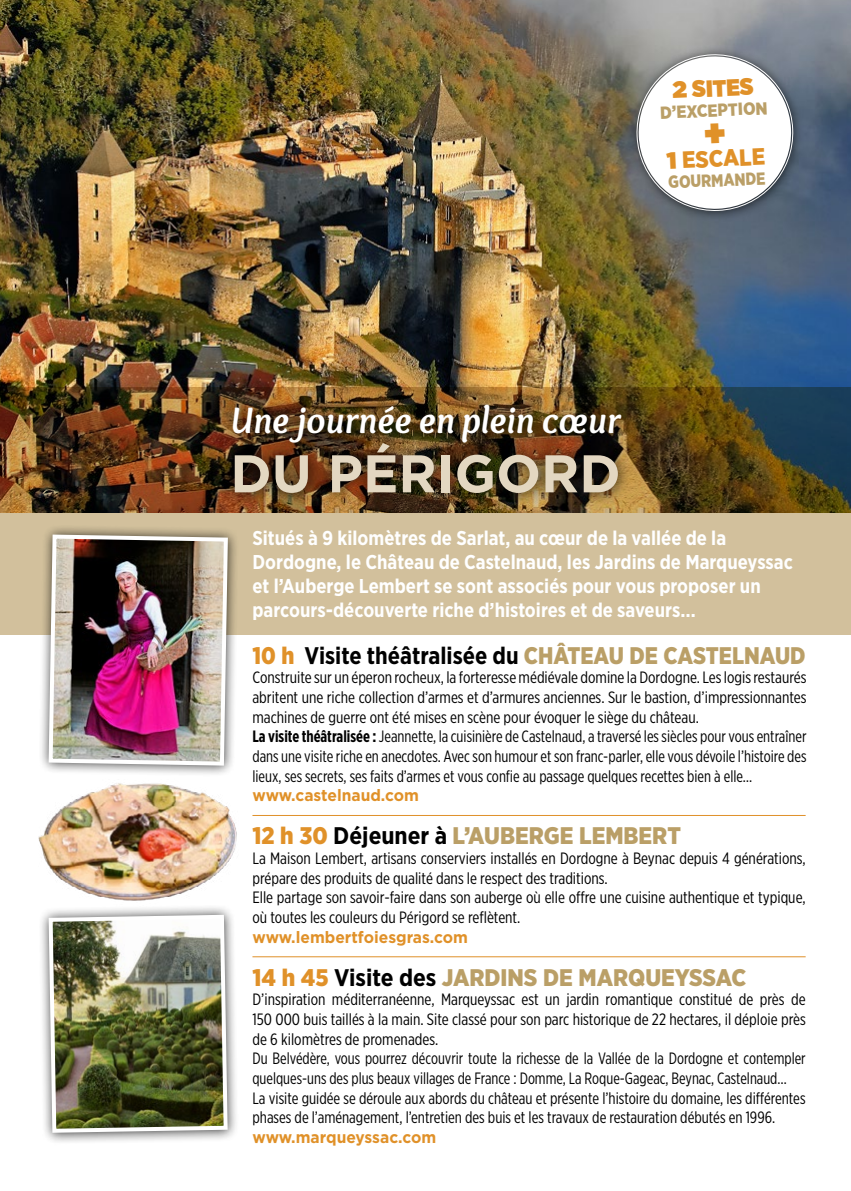
<style>
.page{position:relative;width:851px;height:1191px;background:#fff}
.page>*{position:absolute;margin:0;border:0;box-sizing:border-box;transform-origin:0 0}
.t1{font:700 53px "Gotham";color:#e3d7c1}
.t2{font:italic 700 38.2px "Overlock";color:#fff}
.t3{font:900 24px "Gotham Narrow";color:#ba9f67}
.t4{font:700 24px "Gotham Narrow";color:#000;scale:.96 1}
.t5{font:900 23.6px "Gotham Narrow";color:#e09129}
.t6{font:900 23.6px "Gotham Narrow";color:#e09129}
.t7{font:700 20px/24px "Gotham Narrow";color:#fff;scale:.95 1}
.t8{font:900 17.6px "Gotham Narrow";color:#ba9f67}
.t9{font:900 17.6px "Gotham Narrow";color:#ba9f67;scale:.92 1}
.t10{font:16.4px/19.6px "Gotham X Narrow";color:#000}
.t11{font:700 16.4px "Gotham";color:#e09129;scale:.95 1}
.s1{font-family:"Gotham";font-size:23.4px}
.s2{font-weight:900;color:#e09129}
.s3{font-weight:900;color:#ba9f67}
.s4{font-weight:700}
.s5{color:#e09129}
.s6{font-weight:700;color:#000}
</style>
<div class="page">
<img style="left:0;top:0;width:850px;height:387px">
<hr style="left:252px;top:815px;width:553px;height:1px;background:#e09129">
<hr style="left:252px;top:956px;width:553px;height:1px;background:#e09129">
<img style="left:0;top:387px;width:850px;height:248px">
<div style="left:221px;top:395px;width:413px;height:112px;background:#000;opacity:.75"></div>
<div style="left:626px;top:44px;width:179px;height:179px;background:#000;opacity:.75"></div>
<div style="left:39px;top:905px;width:201px;height:240px;background:#000;opacity:.75"></div>
<img style="left:47px;top:914px;width:183px;height:220px">
<div style="left:39px;top:525px;width:201px;height:253px;background:#000;opacity:.75"></div>
<img style="left:47px;top:532px;width:183px;height:224px">
<img style="left:38px;top:756px;width:215px;height:158px">
<svg style="left:635px;top:53px;width:159px;height:159px"></svg>
<h3 class="t6" style="left:671px;top:74px;width:83px;rotate:-2deg"><span class="s1">2</span> SITES</h3>
<p class="t8" style="left:659px;top:101px;width:109px;rotate:-3deg">D’EXCEPTION</p>
<h3 class="t5" style="left:666px;top:144px;width:100px;rotate:-2deg"><span class="s1">1</span> ESCALE</h3>
<p class="t9" style="left:667px;top:171px;width:107px;rotate:-3deg">GOURMANDE</p>
<h2 class="t2" style="left:230px;top:396px;width:392px">Une journée en plein cœur</h2>
<h1 class="t1" style="left:230px;top:443px;width:392px">DU PÉRIGORD</h1>
<p class="t7" style="left:252px;top:526px;width:570px">Situés à 9 kilomètres de Sarlat, au cœur de la vallée de la Dordogne, le Château de Castelnaud, les Jardins de Marqueyssac et l’Auberge Lembert se sont associés pour vous proposer un parcours-découverte riche d’histoires et de saveurs…</p>
<h3 class="t4" style="left:252px;top:640px;width:577px"><span class="s2">10 h</span> Visite théâtralisée du <span class="s3">CHÂTEAU DE CASTELNAUD</span></h3>
<p class="t10" style="left:252px;top:667px;width:555px">Construite sur un éperon rocheux, la forteresse médiévale domine la Dordogne. Les logis restaurés abritent une riche collection d’armes et d’armures anciennes. Sur le bastion, d’impressionnantes machines de guerre ont été mises en scène pour évoquer le siège du château.<br><span class="s4">La visite théâtralisée :</span> Jeannette, la cuisinière de Castelnaud, a traversé les siècles pour vous entraîner dans une visite riche en anecdotes. Avec son humour et son franc-parler, elle vous dévoile l’histoire des lieux, ses secrets, ses faits d’armes et vous confie au passage quelques recettes bien à elle…</p>
<p class="t11" style="left:252px;top:786px;width:177px">www.castelnaud.com</p>
<h3 class="t3" style="left:252px;top:820px;width:430px"><span class="s5">12 h 30</span> <span class="s6">Déjeuner à</span> L’AUBERGE LEMBERT</h3>
<p class="t10" style="left:252px;top:848px;width:554px">La Maison Lembert, artisans conserviers installés en Dordogne à Beynac depuis 4 générations, prépare des produits de qualité dans le respect des traditions.<br>Elle partage son savoir-faire dans son auberge où elle offre une cuisine authentique et typique, où toutes les couleurs du Périgord se reflètent.</p>
<p class="t11" style="left:252px;top:927px;width:228px">www.lembertfoiesgras.com</p>
<h3 class="t3" style="left:252px;top:961px;width:495px"><span class="s5">14 h 45</span> <span class="s6">Visite des</span> JARDINS DE MARQUEYSSAC</h3>
<p class="t10" style="left:252px;top:989px;width:554px">D’inspiration méditerranéenne, Marqueyssac est un jardin romantique constitué de près de 150 000 buis taillés à la main. Site classé pour son parc historique de 22 hectares, il déploie près de 6 kilomètres de promenades.<br>Du Belvédère, vous pourrez découvrir toute la richesse de la Vallée de la Dordogne et contempler quelques-uns des plus beaux villages de France : Domme, La Roque-Gageac, Beynac, Castelnaud…<br>La visite guidée se déroule aux abords du château et présente l’histoire du domaine, les différentes phases de l’aménagement, l’entretien des buis et les travaux de restauration débutés en 1996.</p>
<p class="t11" style="left:252px;top:1127px;width:195px">www.marqueyssac.com</p>
</div>
